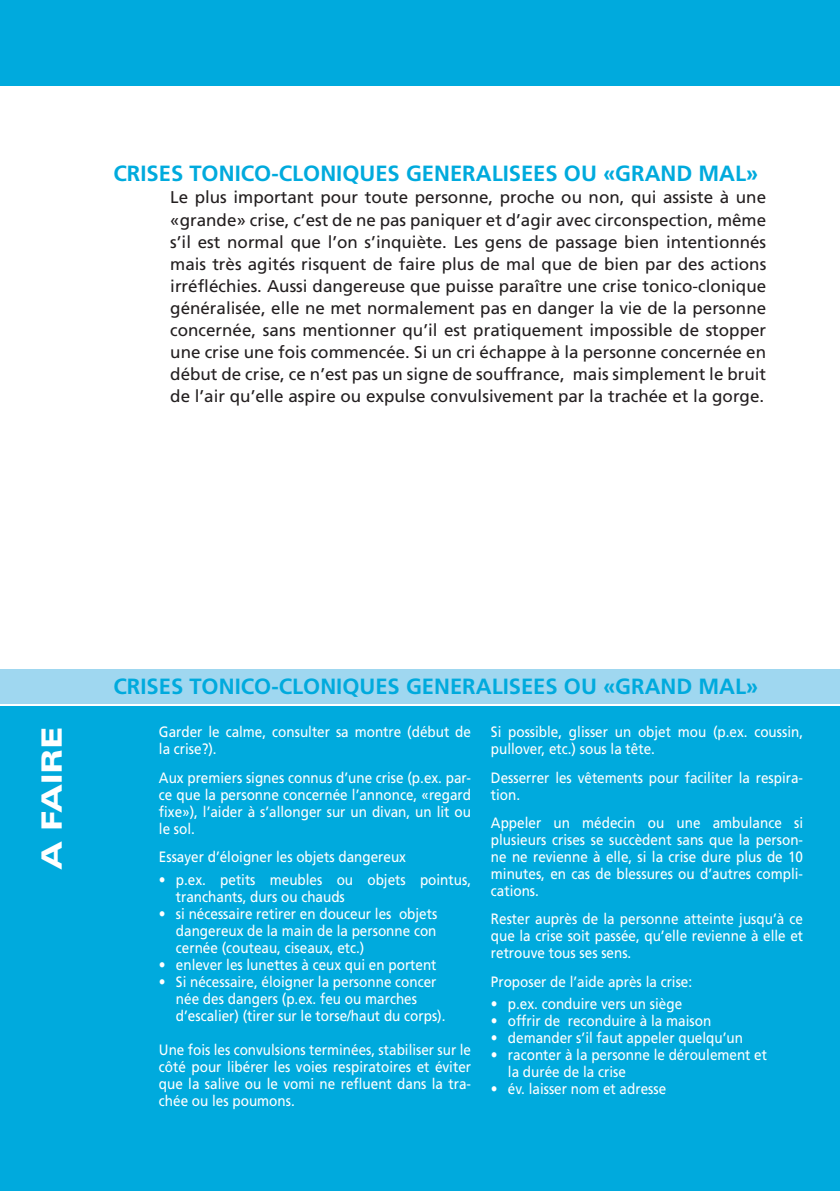
<style>
.page{position:relative;width:840px;height:1191px;background:#fff}
.page>*{position:absolute;margin:0;border:0;box-sizing:border-box;transform-origin:0 0}
.t1{font:900 expanded 28px "Univers";color:#fff}
.t2{font:700 22px "Frutiger";color:#0ad}
.t3{font:17px/22px "Frutiger";color:#231f20;text-align:justify}
.t4{font:15px/17px "Frutiger";color:#fff;scale:.9 1}
</style>
<div class="page">
<div style="left:0;top:669px;width:839px;height:34px;background:#9fd7f0"></div>
<div style="left:0;top:0;width:839px;height:85px;background:#0ad"></div>
<div style="left:0;top:706px;width:839px;height:485px;background:#0ad"></div>
<h2 class="t2" style="left:113px;top:161px;width:646px">CRISES TONICO-CLONIQUES GENERALISEES OU «GRAND MAL»</h2>
<p class="t3" style="left:170px;top:187px;width:597px">Le plus important pour toute personne, proche ou non, qui assiste à une «grande» crise, c’est de ne pas paniquer et d’agir avec circonspection, même s’il est normal que l’on s’inquiète. Les gens de passage bien intentionnés mais très agités risquent de faire plus de mal que de bien par des actions irréfléchies. Aussi dangereuse que puisse paraître une crise tonico-clonique généralisée, elle ne met normalement pas en danger la vie de la personne concernée, sans mentionner qu’il est pratiquement impossible de stopper une crise une fois commencée. Si un cri échappe à la personne concernée en début de crise, ce n’est pas un signe de souffrance, mais simplement le bruit de l’air qu’elle aspire ou expulse convulsivement par la trachée et la gorge.</p>
<h1 class="t1" style="left:35px;top:870px;width:145px;rotate:-90deg">A FAIRE</h1>
<h2 class="t2" style="left:113px;top:673px;width:646px">CRISES TONICO-CLONIQUES GENERALISEES OU «GRAND MAL»</h2>
<p class="t4" style="left:159px;top:723px;width:348px">Garder le calme, consulter sa montre (début de la crise?).</p>
<p class="t4" style="left:159px;top:769px;width:348px;text-align:justify">Aux premiers signes connus d’une crise (p.ex. par&shy;ce que la personne concernée l’annonce, «regard fixe»), l’aider à s’allonger sur un divan, un lit ou le sol.</p>
<p class="t4" style="left:159px;top:848px;width:276px">Essayer d’éloigner les objets dangereux</p>
<p class="t4" style="left:176px;top:871px;width:329px;text-indent:-17px">• p.ex. petits meubles ou objets pointus, tranchants, durs ou chauds</p>
<p class="t4" style="left:176px;top:905px;width:292px;text-align:justify;text-indent:-17px">• si nécessaire retirer en douceur les objets dangereux de la main de la personne con cernée (couteau, ciseaux, etc.)</p>
<p class="t4" style="left:159px;top:956px;width:310px">• enlever les lunettes à ceux qui en portent</p>
<p class="t4" style="left:176px;top:973px;width:301px;text-indent:-17px">• Si nécessaire, éloigner la personne concer née des dangers (p.ex. feu ou marches d’escalier) (tirer sur le torse/haut du corps).</p>
<p class="t4" style="left:159px;top:1041px;width:348px;text-align:justify">Une fois les convulsions terminées, stabiliser sur le côté pour libérer les voies respiratoires et éviter que la salive ou le vomi ne refluent dans la tra&shy;chée ou les poumons.</p>
<p class="t4" style="left:490px;top:723px;width:348px">Si possible, glisser un objet mou (p.ex. coussin, pullover, etc.) sous la tête.</p>
<p class="t4" style="left:490px;top:769px;width:348px">Desserrer les vêtements pour faciliter la respira&shy;tion.</p>
<p class="t4" style="left:490px;top:814px;width:348px;text-align:justify">Appeler un médecin ou une ambulance si plusieurs crises se succèdent sans que la person&shy;ne ne revienne à elle, si la crise dure plus de 10 minutes, en cas de blessures ou d’autres compli&shy;cations.</p>
<p class="t4" style="left:490px;top:910px;width:348px;text-align:justify">Rester auprès de la personne atteinte jusqu’à ce que la crise soit passée, qu’elle revienne à elle et retrouve tous ses sens.</p>
<p class="t4" style="left:490px;top:973px;width:225px">Proposer de l’aide après la crise:</p>
<p class="t4" style="left:490px;top:995px;width:214px">• p.ex. conduire vers un siège</p>
<p class="t4" style="left:490px;top:1012px;width:246px">• offrir de reconduire à la maison</p>
<p class="t4" style="left:490px;top:1029px;width:281px">• demander s’il faut appeler quelqu’un</p>
<p class="t4" style="left:507px;top:1046px;width:289px;text-indent:-17px">• raconter à la personne le déroulement et la durée de la crise</p>
<p class="t4" style="left:490px;top:1080px;width:196px">• év. laisser nom et adresse</p>
</div>
